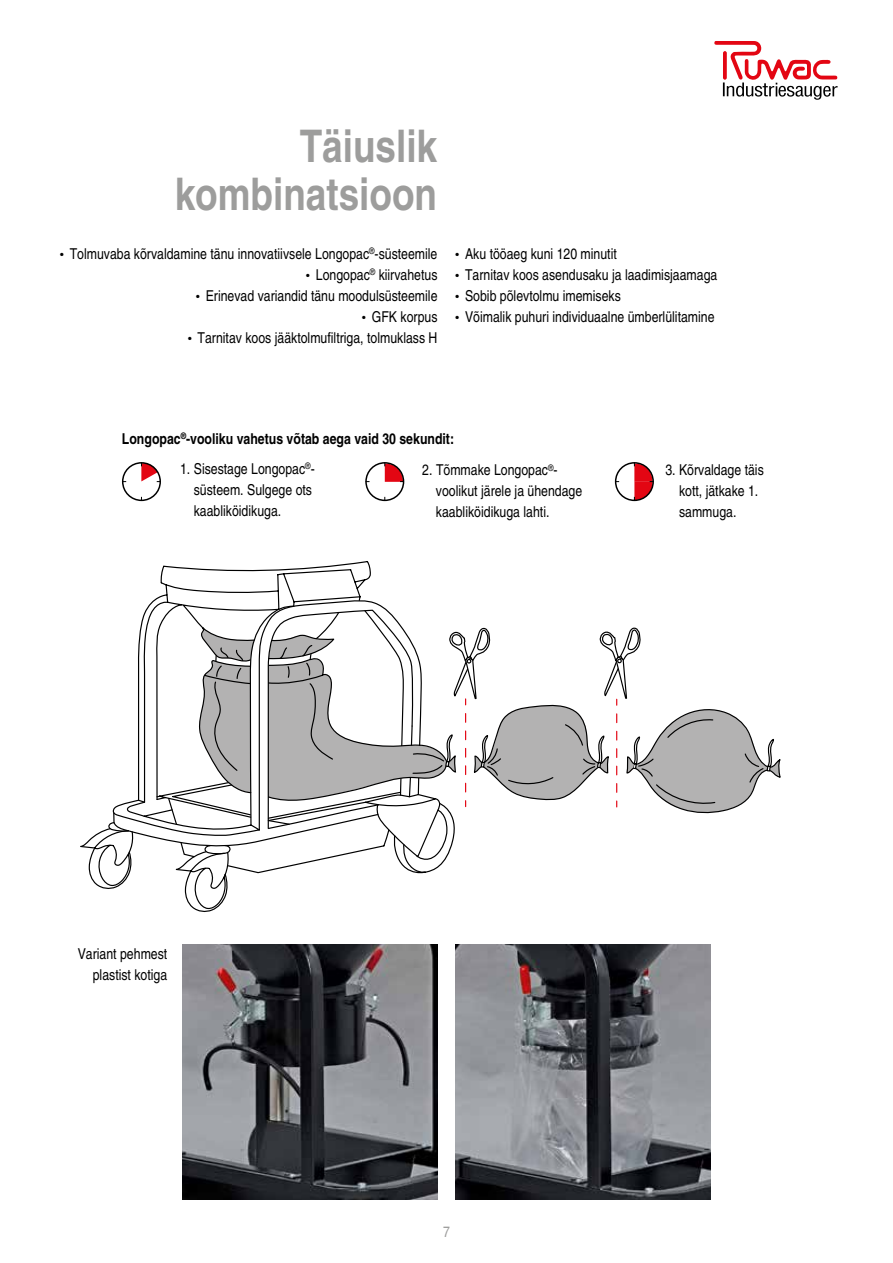
<style>
.page{position:relative;width:893px;height:1263px;background:#fff}
.page>*{position:absolute;margin:0;border:0;box-sizing:border-box;transform-origin:0 0}
.t1{font:700 condensed 45px/48px "Helvetica";color:#9d9d9c;text-align:right}
.t2{font:condensed 15px/21px "Helvetica";color:#000}
.t3{font:700 condensed 15px "Helvetica";color:#000}
.t4{font:condensed 15px "Helvetica";color:#9d9d9c}
</style>
<div class="page">
<svg style="left:714px;top:41px;width:124px;height:59px"></svg>
<img style="left:182px;top:944px;width:255px;height:255px">
<svg style="left:157px;top:561px;width:213px;height:37px"></svg>
<svg style="left:199px;top:582px;width:171px;height:16px"></svg>
<svg style="left:80px;top:598px;width:700px;height:314px"></svg>
<img style="left:455px;top:944px;width:256px;height:255px">
<svg style="left:141px;top:462px;width:20px;height:20px"></svg>
<div style="left:122px;top:462px;width:39px;height:39px;border:2px solid #000;border-radius:50%"></div>
<svg style="left:385px;top:462px;width:19px;height:20px"></svg>
<div style="left:365px;top:462px;width:39px;height:39px;border:2px solid #000;border-radius:50%"></div>
<svg style="left:634px;top:462px;width:20px;height:39px"></svg>
<div style="left:615px;top:462px;width:39px;height:39px;border:2px solid #000;border-radius:50%"></div>
<h1 class="t1" style="left:175px;top:122px;width:264px">Täiuslik kombinatsioon</h1>
<p class="t2" style="left:60px;top:243px;width:379px">● Tolmuvaba kõrvaldamine tänu innovatiivsele Longopac<sup>®</sup>-süsteemile</p>
<p class="t2" style="left:306px;top:264px;width:133px">● Longopac<sup>®</sup> kiirvahetus</p>
<p class="t2" style="left:196px;top:285px;width:243px">● Erinevad variandid tänu moodulsüsteemile</p>
<p class="t2" style="left:362px;top:306px;width:77px">● GFK korpus</p>
<p class="t2" style="left:188px;top:327px;width:251px">● Tarnitav koos jääktolmufiltriga, tolmuklass H</p>
<p class="t2" style="left:455px;top:243px;width:163px">● Aku tööaeg kuni 120 minutit</p>
<p class="t2" style="left:455px;top:264px;width:263px">● Tarnitav koos asendusaku ja laadimisjaamaga</p>
<p class="t2" style="left:455px;top:285px;width:167px">● Sobib põlevtolmu imemiseks</p>
<p class="t2" style="left:455px;top:306px;width:261px">● Võimalik puhuri individuaalne ümberlülitamine</p>
<p class="t3" style="left:122px;top:429px;width:334px">Longopac<sup>®</sup>-vooliku vahetus võtab aega vaid 30 sekundit:</p>
<p class="t2" style="left:194px;top:458px;width:122px;text-indent:-14px">1. Sisestage Longopac<sup>®</sup>- süsteem. Sulgege ots kaabliköidikuga.</p>
<p class="t2" style="left:436px;top:460px;width:148px;text-indent:-14px">2. Tõmmake Longopac<sup>®</sup>- voolikut järele ja ühendage kaabliköidikuga lahti.</p>
<p class="t2" style="left:679px;top:460px;width:86px;text-indent:-14px">3. Kõrvaldage täis kott, jätkake 1. sammuga.</p>
<p class="t2" style="left:78px;top:944px;width:91px;text-align:right">Variant pehmest plastist kotiga</p>
<p class="t4" style="left:443px;top:1223px;width:8px">7</p>
</div>
